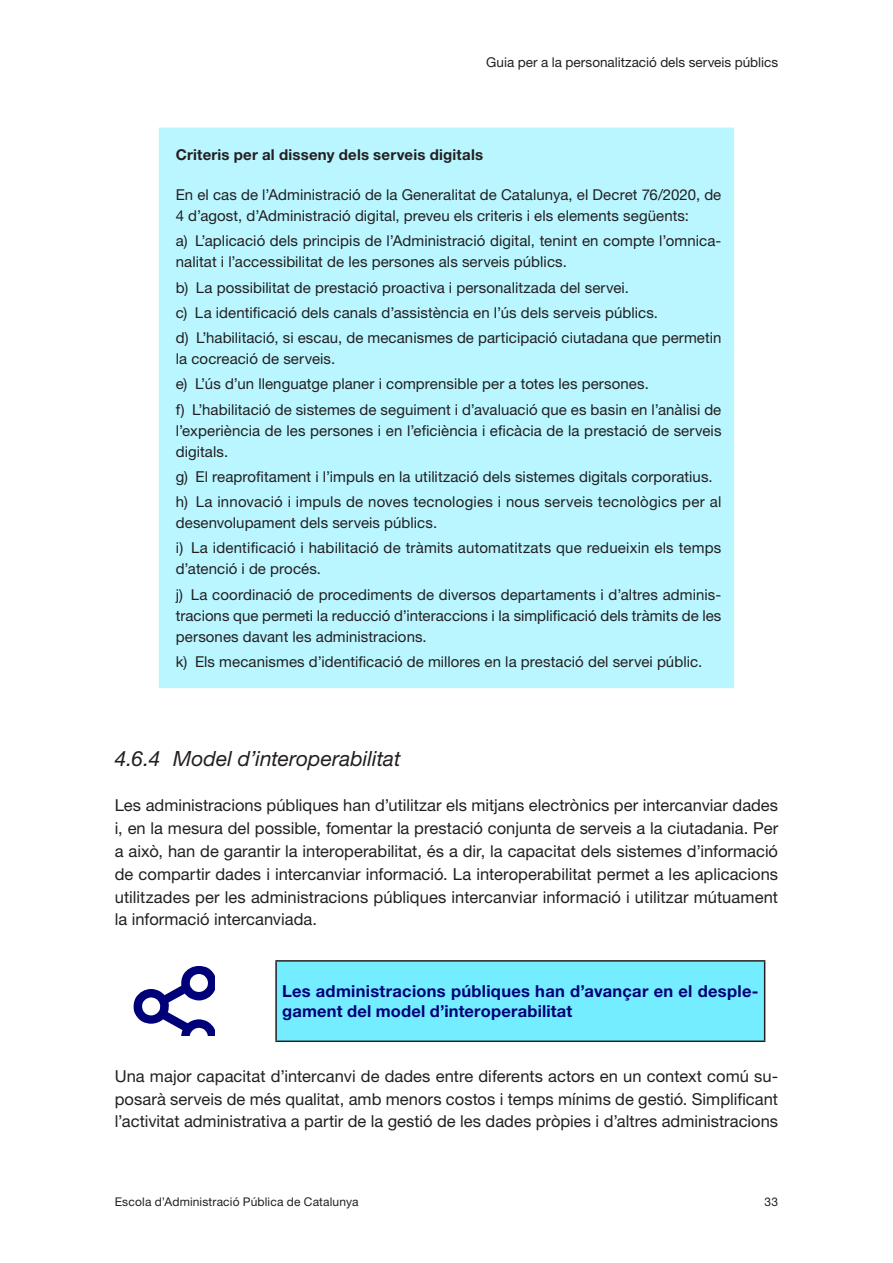
<style>
.page{position:relative;width:893px;height:1263px;background:#fff}
.page>*{position:absolute;margin:0;border:0;box-sizing:border-box;transform-origin:0 0}
.titol_3_-_H3{font:italic 21px "Helvetica Neue LT Std";color:#231f20}
.text{font:16.5px/22.8px "Helvetica Neue LT Std";color:#231f20;text-align:justify}
.text_imatge_blau_bol{font:700 16.5px/19.8px "Helvetica Neue LT Std";letter-spacing:.015em;color:#000078}
.text_quadre_2{font:15px/21px "Helvetica Neue LT Std";letter-spacing:.005em;color:#231f20}
.text_quadre_2-2{font:700 15px "Helvetica Neue LT Std";letter-spacing:.015em;color:#231f20}
.t1{font:13.5px "Helvetica Neue LT Std";color:#231f20}
.t2{font:12px "Helvetica Neue LT Std";letter-spacing:.01em;color:#231f20}
</style>
<div class="page">
<div style="left:159px;top:128px;width:575px;height:560px;background:#b9f6ff"></div>
<div style="left:276px;top:961px;width:489px;height:80px;background:#73edff"></div>
<hr style="left:275px;top:960px;width:490px;height:2px;background:#231f20">
<hr style="left:275px;top:962px;width:2px;height:78px;background:#231f20">
<hr style="left:764px;top:962px;width:1px;height:78px;background:#231f20">
<hr style="left:275px;top:1040px;width:490px;height:2px;background:#231f20">
<svg style="left:134px;top:967px;width:80px;height:68px"></svg>
<p class="t1" style="left:486px;top:54px;width:293px">Guia per a la personalització dels serveis públics</p>
<p class="text_quadre_2-2" style="left:176px;top:145px;width:309px">Criteris per al disseny dels serveis digitals</p>
<p class="text_quadre_2" style="left:176px;top:184px;width:547px">En el cas de l’Administració de la Generalitat de Catalunya, el Decret 76/2020, de<br>4 d’agost, d’Administració digital, preveu els criteris i els elements següents:</p>
<p class="text_quadre_2" style="left:176px;top:230px;width:547px">a) L’aplicació dels principis de l’Administració digital, tenint en compte l’omnica&shy;nalitat i l’accessibilitat de les persones als serveis públics.</p>
<p class="text_quadre_2" style="left:176px;top:276px;width:455px">b) La possibilitat de prestació proactiva i personalitzada del servei.</p>
<p class="text_quadre_2" style="left:176px;top:302px;width:484px">c) La identificació dels canals d’assistència en l’ús dels serveis públics.</p>
<p class="text_quadre_2" style="left:176px;top:327px;width:547px">d) L’habilitació, si escau, de mecanismes de participació ciutadana que permetin la cocreació de serveis.</p>
<p class="text_quadre_2" style="left:176px;top:373px;width:475px">e) L’ús d’un llenguatge planer i comprensible per a totes les persones.</p>
<p class="text_quadre_2" style="left:176px;top:398px;width:547px;text-align:justify">f) L’habilitació de sistemes de seguiment i d’avaluació que es basin en l’anàlisi de l’experiència de les persones i en l’eficiència i eficàcia de la prestació de serveis digitals.</p>
<p class="text_quadre_2" style="left:176px;top:466px;width:538px">g) El reaprofitament i l’impuls en la utilització dels sistemes digitals corporatius.</p>
<p class="text_quadre_2" style="left:176px;top:491px;width:547px">h) La innovació i impuls de noves tecnologies i nous serveis tecnològics per al desenvolupament dels serveis públics.</p>
<p class="text_quadre_2" style="left:176px;top:537px;width:547px">i) La identificació i habilitació de tràmits automatitzats que redueixin els temps d’atenció i de procés.</p>
<p class="text_quadre_2" style="left:176px;top:583px;width:547px;text-align:justify">j) La coordinació de procediments de diversos departaments i d’altres adminis&shy;tracions que permeti la reducció d’interaccions i la simplificació dels tràmits de les persones davant les administracions.</p>
<p class="text_quadre_2" style="left:176px;top:651px;width:528px">k) Els mecanismes d’identificació de millores en la prestació del servei públic.</p>
<h3 class="titol_3_-_H3" style="left:115px;top:745px;width:287px">4.6.4 Model d’interoperabilitat</h3>
<p class="text" style="left:115px;top:794px;width:665px">Les administracions públiques han d’utilitzar els mitjans electrònics per intercanviar dades i, en la mesura del possible, fomentar la prestació conjunta de serveis a la ciutadania. Per a això, han de garantir la interoperabilitat, és a dir, la capacitat dels sistemes d’informació de compartir dades i intercanviar informació. La interoperabilitat permet a les aplicacions utilitzades per les administracions públiques intercanviar informació i utilitzar mútuament la informació intercanviada.</p>
<p class="text_imatge_blau_bol" style="left:282px;top:981px;width:478px">Les administracions públiques han d’avançar en el desple&shy;gament del model d’interoperabilitat</p>
<p class="text" style="left:115px;top:1064px;width:665px">Una major capacitat d’intercanvi de dades entre diferents actors en un context comú su&shy;posarà serveis de més qualitat, amb menors costos i temps mínims de gestió. Simplificant l’activitat administrativa a partir de la gestió de les dades pròpies i d’altres administracions</p>
<p class="t2" style="left:115px;top:1194px;width:245px">Escola d’Administració Pública de Catalunya</p>
<p class="t2" style="left:765px;top:1194px;width:15px">33</p>
</div>
